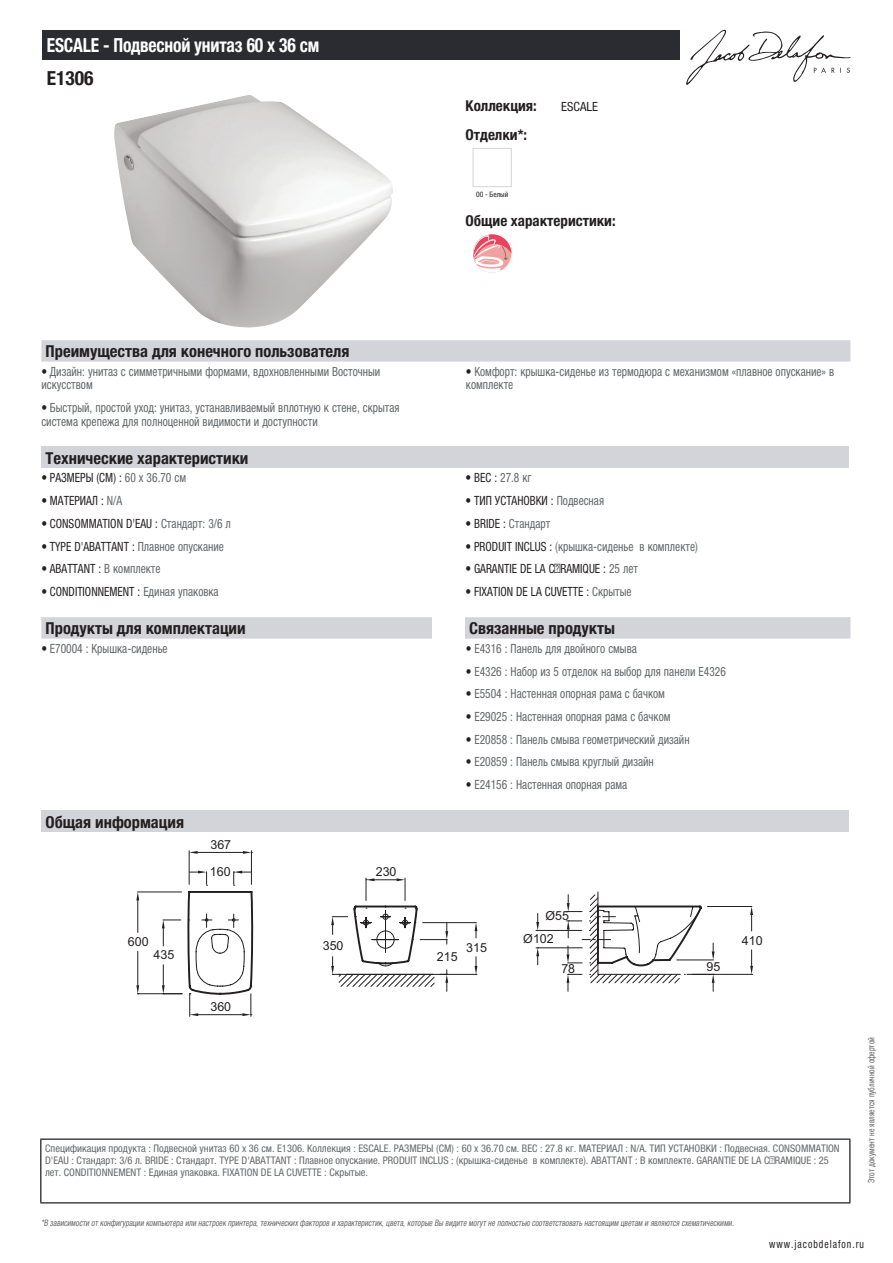
<style>
.page{position:relative;width:893px;height:1263px;background:#fff}
.page>*{position:absolute;margin:0;border:0;box-sizing:border-box;transform-origin:0 0}
.t1{font:700 condensed 19.5px "Helvetica Neue LTCYR";letter-spacing:-.01em;color:#fff;scale:.9 1}
.t2{font:700 condensed 19.5px "Helvetica Neue LTCYR";color:#231f20}
.t3{font:700 condensed 16.5px "Helvetica Neue LTCYR";color:#231f20}
.t4{font:700 condensed 15px "Helvetica Neue LTCYR";color:#231f20}
.t5{font:condensed 12.75px/13.5px "Helvetica Neue LTCYR";color:#626568;scale:.9 1}
.t6{font:condensed 12.75px "Helvetica Neue LTCYR";color:#231f20;scale:.9 1}
.t7{font:condensed 12.75px "Helvetica Neue LTCYR";color:#231f20}
.t8{font:12.45px/27.5px "Arial";color:#231f20}
.t9{font:condensed 11.25px "Helvetica Neue LTCYR";letter-spacing:.1em;color:#231f20;scale:.87 1}
.t10{font:condensed 10.5px/12px "Helvetica Neue LTCYR";color:#626568}
.t11{font:italic condensed 9px "Helvetica Neue LTCYR";color:#626568;scale:.87 1}
.t12{font:condensed 9px "Helvetica Neue LTCYR";color:#626568;scale:.87 1}
.t13{font:condensed 7.5px "Helvetica Neue LTCYR";color:#231f20}
.s1{color:#231f20}
.s2{color:#626568}
</style>
<div class="page">
<svg style="left:686px;top:30px;width:164px;height:55px"></svg>
<img style="left:114px;top:95px;width:279px;height:233px">
<div style="left:473px;top:148px;width:39px;height:39px;border:1px solid #d3d4da"></div>
<svg style="left:473px;top:234px;width:38px;height:39px"></svg>
<div style="left:41px;top:340px;width:809px;height:22px;background:#d3d4da"></div>
<div style="left:41px;top:447px;width:808px;height:21px;background:#d3d4da"></div>
<svg style="left:41px;top:617px;width:809px;height:22px;background:#d4d5db"></svg>
<div style="left:432px;top:617px;width:33px;height:22px;background:#fff"></div>
<div style="left:41px;top:810px;width:808px;height:22px;background:#d3d4da"></div>
<hr style="left:189px;top:851px;width:1px;height:33px;background:#231f20">
<hr style="left:251px;top:851px;width:1px;height:33px;background:#231f20">
<hr style="left:198px;top:852px;width:45px;height:1px;background:#231f20">
<svg style="left:189px;top:851px;width:9px;height:3px"></svg>
<svg style="left:243px;top:851px;width:9px;height:3px"></svg>
<hr style="left:137px;top:891px;width:45px;height:1px;background:#231f20">
<hr style="left:137px;top:993px;width:45px;height:1px;background:#231f20">
<hr style="left:137px;top:900px;width:1px;height:32px;background:#231f20">
<hr style="left:137px;top:951px;width:1px;height:34px;background:#231f20">
<svg style="left:136px;top:892px;width:3px;height:8px"></svg>
<svg style="left:136px;top:985px;width:3px;height:9px"></svg>
<hr style="left:707px;top:906px;width:45px;height:1px;background:#231f20">
<hr style="left:692px;top:974px;width:60px;height:1px;background:#231f20">
<svg style="left:750px;top:906px;width:3px;height:25px"></svg>
<svg style="left:750px;top:950px;width:3px;height:25px"></svg>
<svg style="left:162px;top:919px;width:19px;height:27px"></svg>
<svg style="left:162px;top:965px;width:20px;height:29px"></svg>
<svg style="left:188px;top:871px;width:527px;height:145px"></svg>
<div style="left:43px;top:30px;width:637px;height:30px;background:#2a2c32"></div>
<hr style="left:40px;top:1138px;width:810px;height:2px;background:#040503">
<hr style="left:40px;top:1140px;width:1px;height:62px;background:#040503">
<hr style="left:849px;top:1140px;width:1px;height:62px;background:#040503">
<hr style="left:40px;top:1202px;width:810px;height:1px;background:#040503">
<h1 class="t1" style="left:47px;top:34px;width:304px">ESCALE - Подвесной унитаз 60 х 36 см</h1>
<h1 class="t2" style="left:47px;top:67px;width:48px">E1306</h1>
<p class="t4" style="left:466px;top:97px;width:73px">Коллекция:</p>
<p class="t7" style="left:561px;top:99px;width:38px">ESCALE</p>
<p class="t4" style="left:466px;top:126px;width:63px">Отделки*:</p>
<p class="t13" style="left:476px;top:190px;width:34px">00 - Белый</p>
<p class="t4" style="left:466px;top:212px;width:152px">Общие характеристики:</p>
<p class="t3" style="left:46px;top:342px;width:305px">Преимущества для конечного пользователя</p>
<p class="t5" style="left:41px;top:365px;width:378px"><span class="s1">•</span> Дизайн: унитаз с симметричными формами, вдохновленными Восточныи искусством</p>
<p class="t5" style="left:466px;top:365px;width:411px"><span class="s1">•</span> Комфорт: крышка-сиденье из термодюра с механизмом «плавное опускание» в комплекте</p>
<p class="t5" style="left:41px;top:401px;width:400px"><span class="s1">•</span> Быстрый, простой уход: унитаз, устанавливаемый вплотную к стене, скрытая система крепежа для полноценной видимости и доступности</p>
<p class="t3" style="left:46px;top:449px;width:204px">Технические характеристики</p>
<p class="t6" style="left:41px;top:471px;width:162px">• РАЗМЕРЫ (СМ) : <span class="s2">60 x 36.70 см</span></p>
<p class="t5" style="left:466px;top:471px;width:75px"><span class="s1">• ВЕС :</span> 27.8 кг</p>
<p class="t6" style="left:41px;top:493px;width:91px">• МАТЕРИАЛ : <span class="s2">N/A</span></p>
<p class="t6" style="left:466px;top:493px;width:155px">• ТИП УСТАНОВКИ : <span class="s2">Подвесная</span></p>
<p class="t6" style="left:41px;top:516px;width:212px">• CONSOMMATION D'EAU : <span class="s2">Стандарт: 3/6 л</span></p>
<p class="t5" style="left:466px;top:517px;width:96px"><span class="s1">• BRIDE :</span> Стандарт</p>
<p class="t6" style="left:41px;top:539px;width:204px">• TYPE D'ABATTANT : <span class="s2">Плавное опускание</span></p>
<p class="t5" style="left:466px;top:539px;width:260px"><span class="s1">• PRODUIT INCLUS :</span> (крышка-сиденье в комплекте)</p>
<p class="t6" style="left:41px;top:562px;width:134px">• ABATTANT : <span class="s2">В комплекте</span></p>
<p class="t6" style="left:466px;top:562px;width:193px">• GARANTIE DE LA CÉRAMIQUE : <span class="s2">25 лет</span></p>
<p class="t6" style="left:41px;top:584px;width:199px">• CONDITIONNEMENT : <span class="s2">Единая упаковка</span></p>
<p class="t6" style="left:466px;top:584px;width:186px">• FIXATION DE LA CUVETTE : <span class="s2">Скрытые</span></p>
<p class="t3" style="left:46px;top:619px;width:202px">Продукты для комплектации</p>
<p class="t3" style="left:469px;top:619px;width:147px">Связанные продукты</p>
<p class="t5" style="left:41px;top:642px;width:142px"><span class="s1">•</span> E70004 : Крышка-сиденье</p>
<p class="t5" style="left:466px;top:642px;width:192px"><span class="s1">•</span> E4316 : Панель для двойного смыва</p>
<p class="t5" style="left:466px;top:664px;width:290px"><span class="s1">•</span> E4326 : Набор из 5 отделок на выбор для панели Е4326</p>
<p class="t5" style="left:466px;top:687px;width:223px"><span class="s1">•</span> E5504 : Настенная опорная рама с бачком</p>
<p class="t5" style="left:466px;top:710px;width:229px"><span class="s1">•</span> E29025 : Настенная опорная рама с бачком</p>
<p class="t5" style="left:466px;top:732px;width:250px"><span class="s1">•</span> E20858 : Панель смыва геометрический дизайн</p>
<p class="t5" style="left:466px;top:755px;width:210px"><span class="s1">•</span> E20859 : Панель смыва круглый дизайн</p>
<p class="t5" style="left:466px;top:778px;width:181px"><span class="s1">•</span> E24156 : Настенная опорная рама</p>
<p class="t3" style="left:46px;top:812px;width:140px">Общая информация</p>
<p class="t8" style="left:210px;top:831px;width:23px">367<br>160</p>
<p class="t8" style="left:376px;top:858px;width:22px">230</p>
<p class="t8" style="left:545px;top:902px;width:25px">Ø55</p>
<p class="t8" style="left:523px;top:925px;width:32px">Ø102</p>
<p class="t8" style="left:128px;top:928px;width:22px">600</p>
<p class="t8" style="left:742px;top:927px;width:22px">410</p>
<p class="t8" style="left:466px;top:933px;width:22px">315</p>
<p class="t8" style="left:154px;top:941px;width:22px">435</p>
<p class="t8" style="left:323px;top:932px;width:22px">350</p>
<p class="t8" style="left:437px;top:943px;width:22px">215</p>
<p class="t8" style="left:561px;top:955px;width:15px">78</p>
<p class="t8" style="left:707px;top:953px;width:15px">95</p>
<p class="t8" style="left:210px;top:993px;width:22px">360</p>
<p class="t10" style="left:45px;top:1142px;width:796px">Спецификация продукта : Подвесной унитаз 60 х 36 см. E1306. Коллекция : ESCALE. РАЗМЕРЫ (СМ) : 60 x 36.70 см. ВЕС : 27.8 кг. МАТЕРИАЛ : N/A. ТИП УСТАНОВКИ : Подвесная. CONSOMMATION<br>D'EAU : Стандарт: 3/6 л. BRIDE : Стандарт. TYPE D'ABATTANT : Плавное опускание. PRODUIT INCLUS : (крышка-сиденье в комплекте). ABATTANT : В комплекте. GARANTIE DE LA CÉRAMIQUE : 25 лет. CONDITIONNEMENT : Единая упаковка. FIXATION DE LA CUVETTE : Скрытые.</p>
<p class="t11" style="left:41px;top:1218px;width:800px">*В зависимости отконфигурации компьютера или настроек принтера,техническихфакторов и характеристик,цвета,которые Вы видите могутне полностью соответствоватьнастоящим цветам и являются схематическими.</p>
<p class="t12" style="left:866px;top:1183px;width:169px;rotate:-90deg">Этот документ не является публичной офертой</p>
<p class="t9" style="left:769px;top:1237px;width:110px">www.jacobdelafon.ru</p>
</div>
